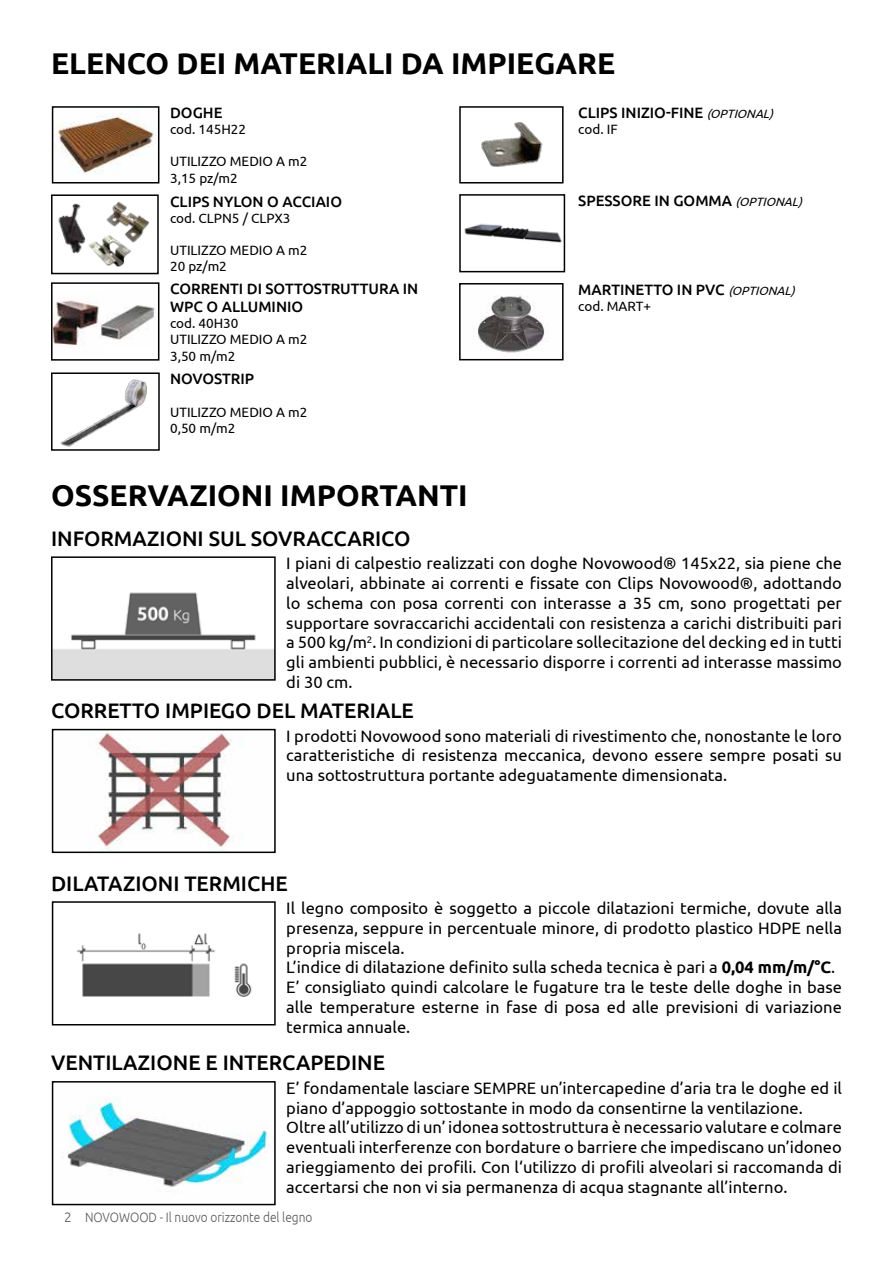
<style>
.page{position:relative;width:893px;height:1263px;background:#fff}
.page>*{position:absolute;margin:0;border:0;box-sizing:border-box;transform-origin:0 0}
.t1{font:700 30px "Ubuntu";color:#000}
.t2{font:500 21px "Ubuntu";color:#000}
.t3{font:16.5px/19.8px "Ubuntu";color:#000;text-align:justify}
.t4{font:500 15px/18px "Ubuntu";color:#000}
.t5{font:13.5px/16.2px "Ubuntu";color:#000}
.t6{font:300 13.5px "Ubuntu";color:#575756}
.s1{font-weight:400;font-style:italic;font-size:12px}
.s2{font-weight:700}
</style>
<div class="page">
<img style="left:56px;top:114px;width:99px;height:60px">
<div style="left:52px;top:106px;width:107px;height:77px;border:2px solid #000"></div>
<img style="left:60px;top:379px;width:87px;height:68px">
<div style="left:51px;top:372px;width:109px;height:79px;border:2px solid #000"></div>
<img style="left:481px;top:122px;width:62px;height:45px">
<div style="left:459px;top:106px;width:105px;height:77px;border:2px solid #000"></div>
<img style="left:464px;top:223px;width:98px;height:20px">
<div style="left:459px;top:194px;width:106px;height:78px;border:2px solid #000"></div>
<img style="left:54px;top:293px;width:46px;height:52px">
<div style="left:51px;top:282px;width:108px;height:79px;border:2px solid #000"></div>
<img style="left:100px;top:305px;width:55px;height:35px">
<img style="left:474px;top:295px;width:74px;height:62px">
<div style="left:459px;top:283px;width:105px;height:77px;border:2px solid #000"></div>
<img style="left:54px;top:592px;width:219px;height:86px">
<div style="left:51px;top:556px;width:225px;height:125px;border:2px solid #000"></div>
<img style="left:77px;top:933px;width:175px;height:64px">
<div style="left:52px;top:901px;width:224px;height:124px;border:2px solid #000"></div>
<img style="left:95px;top:733px;width:147px;height:117px">
<div style="left:52px;top:729px;width:224px;height:124px;border:2px solid #000"></div>
<img style="left:67px;top:1097px;width:206px;height:90px">
<div style="left:52px;top:1081px;width:224px;height:124px;border:2px solid #000"></div>
<img style="left:58px;top:203px;width:27px;height:51px">
<div style="left:51px;top:194px;width:108px;height:80px;border:2px solid #000"></div>
<img style="left:106px;top:201px;width:44px;height:41px">
<img style="left:85px;top:231px;width:50px;height:41px">
<h1 class="t1" style="left:51px;top:45px;width:566px">ELENCO DEI MATERIALI DA IMPIEGARE</h1>
<p class="t4" style="left:170px;top:103px;width:54px">DOGHE</p>
<p class="t5" style="left:170px;top:121px;width:78px">cod. 145H22</p>
<p class="t5" style="left:170px;top:153px;width:139px">UTILIZZO MEDIO A m2<br>3,15 pz/m2</p>
<p class="t4" style="left:170px;top:192px;width:173px">CLIPS NYLON O ACCIAIO</p>
<p class="t5" style="left:170px;top:209px;width:122px">cod. CLPN5 / CLPX3</p>
<p class="t5" style="left:170px;top:242px;width:139px">UTILIZZO MEDIO A m2<br>20 pz/m2</p>
<p class="t4" style="left:170px;top:279px;width:250px">CORRENTI DI SOTTOSTRUTTURA IN<br>WPC O ALLUMINIO</p>
<p class="t5" style="left:170px;top:315px;width:139px">cod. 40H30<br>UTILIZZO MEDIO A m2<br>3,50 m/m2</p>
<p class="t4" style="left:170px;top:369px;width:86px">NOVOSTRIP</p>
<p class="t5" style="left:170px;top:403px;width:139px">UTILIZZO MEDIO A m2<br>0,50 m/m2</p>
<h1 class="t1" style="left:51px;top:477px;width:418px">OSSERVAZIONI IMPORTANTI</h1>
<p class="t2" style="left:51px;top:525px;width:361px">INFORMAZIONI SUL SOVRACCARICO</p>
<p class="t4" style="left:578px;top:103px;width:196px">CLIPS INIZIO-FINE <span class="s1">(OPTIONAL)</span></p>
<p class="t5" style="left:578px;top:121px;width:41px">cod. IF</p>
<p class="t4" style="left:578px;top:191px;width:225px">SPESSORE IN GOMMA <span class="s1">(OPTIONAL)</span></p>
<p class="t4" style="left:578px;top:280px;width:218px">MARTINETTO IN PVC <span class="s1">(OPTIONAL)</span></p>
<p class="t5" style="left:578px;top:298px;width:74px">cod. MART+</p>
<p class="t3" style="left:286px;top:553px;width:557px">I piani di calpestio realizzati con doghe Novowood® 145x22, sia piene che alveolari, abbinate ai correnti e fissate con Clips Novowood®, adottando lo schema con posa correnti con interasse a 35 cm, sono progettati per supportare sovraccarichi accidentali con resistenza a carichi distribuiti pari a 500 kg/m<sup>2</sup>. In condizioni di particolare sollecitazione del decking ed in tutti gli ambienti pubblici, è necessario disporre i correnti ad interasse massimo di 30 cm.</p>
<p class="t2" style="left:51px;top:697px;width:364px">CORRETTO IMPIEGO DEL MATERIALE</p>
<p class="t3" style="left:286px;top:725px;width:557px">I prodotti Novowood sono materiali di rivestimento che, nonostante le loro caratteristiche di resistenza meccanica, devono essere sempre posati su una sottostruttura portante adeguatamente dimensionata.</p>
<p class="t2" style="left:51px;top:870px;width:238px">DILATAZIONI TERMICHE</p>
<p class="t3" style="left:286px;top:898px;width:557px;text-align:left">Il legno composito è soggetto a piccole dilatazioni termiche, dovute alla presenza, seppure in percentuale minore, di prodotto plastico HDPE nella propria miscela.<br>L’indice di dilatazione definito sulla scheda tecnica è pari a <span class="s2">0,04 mm/m/°C</span>.<br>E’ consigliato quindi calcolare le fugature tra le teste delle doghe in base alle temperature esterne in fase di posa ed alle previsioni di variazione termica annuale.</p>
<p class="t2" style="left:51px;top:1050px;width:335px">VENTILAZIONE E INTERCAPEDINE</p>
<p class="t3" style="left:286px;top:1077px;width:557px;text-align:left">E’ fondamentale lasciare SEMPRE un’intercapedine d’aria tra le doghe ed il piano d’appoggio sottostante in modo da consentirne la ventilazione.<br>Oltre all’utilizzo di un’ idonea sottostruttura è necessario valutare e colmare eventuali interferenze con bordature o barriere che impediscano un’idoneo arieggiamento dei profili. Con l‘utilizzo di profili alveolari si raccomanda di accertarsi che non vi sia permanenza di acqua stagnante all’interno.</p>
<p class="t6" style="left:64px;top:1209px;width:250px">2 NOVOWOOD - Il nuovo orizzonte del legno</p>
</div>
